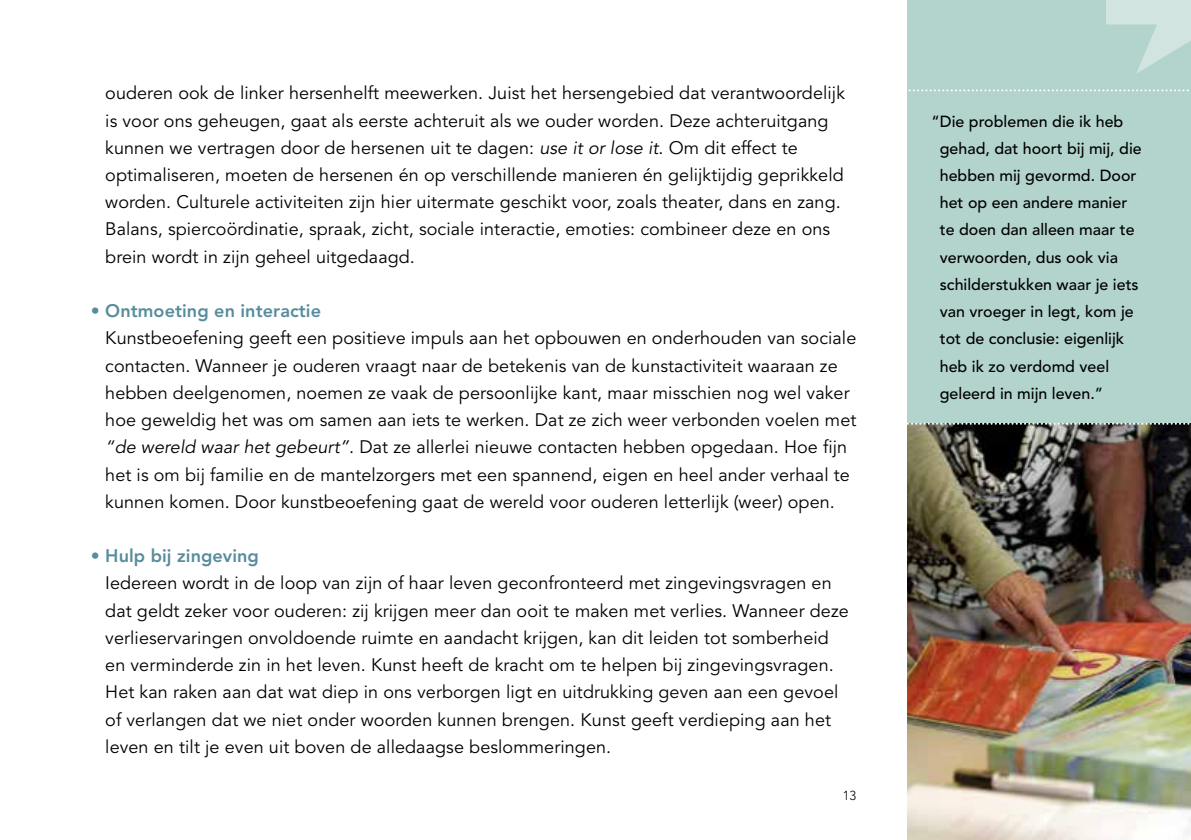
<style>
.page{position:relative;width:1191px;height:840px;background:#fff}
.page>*{position:absolute;margin:0;border:0;box-sizing:border-box;transform-origin:0 0}
.t1{font:18px/27.2px "Avenir LT Std";letter-spacing:.005em;color:#000}
.t2{font:800 18px "Avenir LT Std";letter-spacing:.005em;color:#578d9c}
.t3{font:500 16px/27.2px "Avenir LT Std";color:#000}
.t4{font:300 13px "Avenir LT Std";color:#000}
.s1{font-style:italic}
</style>
<div class="page">
<div style="left:907px;top:0;width:284px;height:839px;background:#b3d3cd"></div>
<svg style="left:1106px;top:0;width:85px;height:73px"></svg>
<svg style="left:908px;top:89px;width:281px;height:2px"></svg>
<img style="left:907px;top:424px;width:284px;height:415px">
<svg style="left:907px;top:422px;width:284px;height:2px"></svg>
<p class="t1" style="left:105px;top:80px;width:741px">ouderen ook de linker hersenhelft meewerken. Juist het hersengebied dat verantwoordelijk is voor ons geheugen, gaat als eerste achteruit als we ouder worden. Deze achteruitgang kunnen we vertragen door de hersenen uit te dagen: <span class="s1">use it or lose it</span>. Om dit effect te optimaliseren, moeten de hersenen én op verschillende manieren én gelijktijdig geprikkeld worden. Culturele activiteiten zijn hier uitermate geschikt voor, zoals theater, dans en zang.<br>Balans, spiercoördinatie, spraak, zicht, sociale interactie, emoties: combineer deze en ons brein wordt in zijn geheel uitgedaagd.</p>
<p class="t2" style="left:91px;top:300px;width:232px">• Ontmoeting en interactie</p>
<p class="t1" style="left:105px;top:325px;width:752px">Kunstbeoefening geeft een positieve impuls aan het opbouwen en onderhouden van sociale contacten. Wanneer je ouderen vraagt naar de betekenis van de kunstactiviteit waaraan ze hebben deelgenomen, noemen ze vaak de persoonlijke kant, maar misschien nog wel vaker hoe geweldig het was om samen aan iets te werken. Dat ze zich weer verbonden voelen met <span class="s1">“de wereld waar het gebeurt”</span>. Dat ze allerlei nieuwe contacten hebben opgedaan. Hoe fijn het is om bij familie en de mantelzorgers met een spannend, eigen en heel ander verhaal te kunnen komen. Door kunstbeoefening gaat de wereld voor ouderen letterlijk (weer) open.</p>
<p class="t2" style="left:91px;top:545px;width:170px">• Hulp bij zingeving</p>
<p class="t1" style="left:105px;top:569px;width:745px">Iedereen wordt in de loop van zijn of haar leven geconfronteerd met zingevingsvragen en dat geldt zeker voor ouderen: zij krijgen meer dan ooit te maken met verlies. Wanneer deze verlieservaringen onvoldoende ruimte en aandacht krijgen, kan dit leiden tot somberheid en verminderde zin in het leven. Kunst heeft de kracht om te helpen bij zingevingsvragen.<br>Het kan raken aan dat wat diep in ons verborgen ligt en uitdrukking geven aan een gevoel of verlangen dat we niet onder woorden kunnen brengen. Kunst geeft verdieping aan het leven en tilt je even uit boven de alledaagse beslommeringen.</p>
<p class="t4" style="left:843px;top:787px;width:15px">13</p>
<p class="t3" style="left:940px;top:108px;width:203px;text-indent:-8px">“Die problemen die ik heb gehad, dat hoort bij mij, die hebben mij gevormd. Door het op een andere manier te doen dan alleen maar te verwoorden, dus ook via schilderstukken waar je iets van vroeger in legt, kom je tot de conclusie: eigenlijk heb ik zo verdomd veel geleerd in mijn leven.”</p>
</div>
